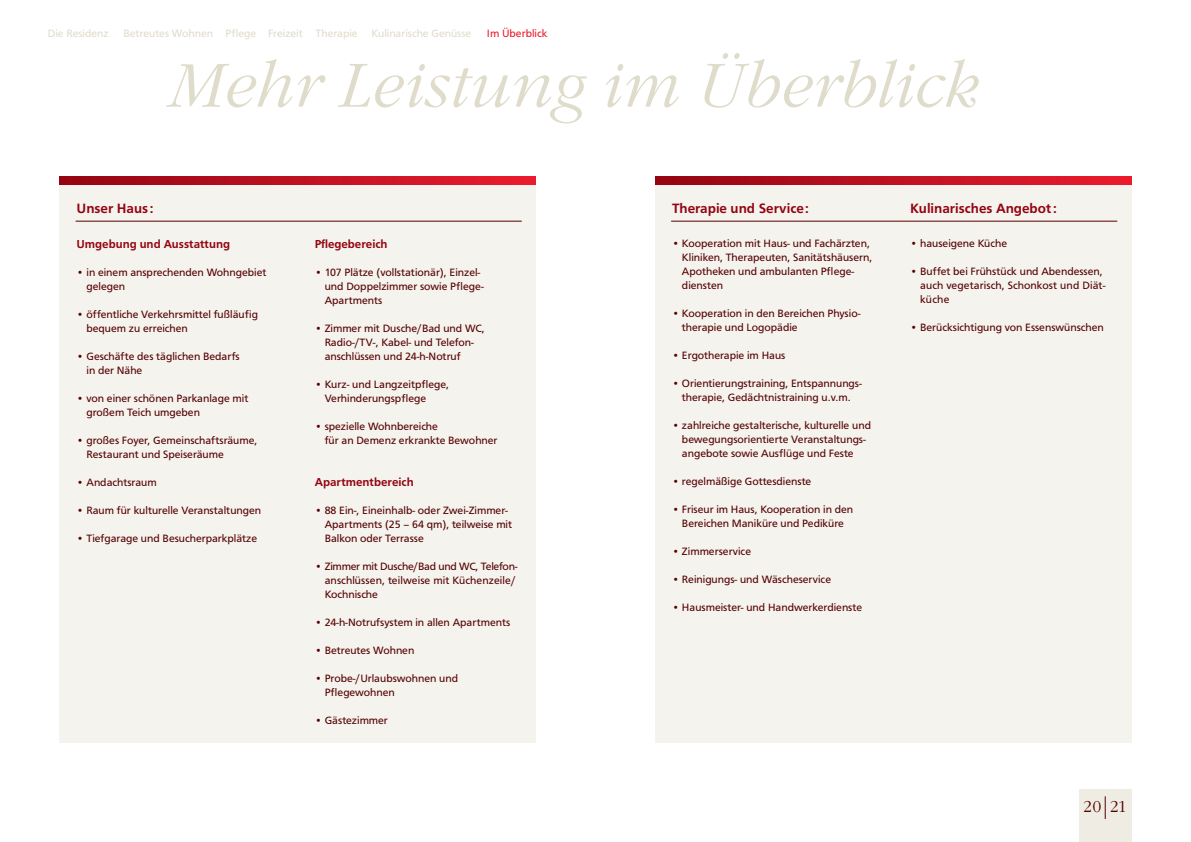
<style>
.page{position:relative;width:1191px;height:842px;background:#fff}
.page>*{position:absolute;margin:0;border:0;box-sizing:border-box;transform-origin:0 0}
.t1{font:italic 300 64px "Garamond Itc T";color:#e0dccb}
.t2{font:300 16.2px "Garamond Itc T";color:#500}
.t3{font:500 14px "F015 T";color:#940410}
.t4{font:500 12px "F015 T";color:#940410}
.t5{font:11px/14px "F015 T";color:#500}
.t6{font:11px "F015 T";color:#e0dccb}
.t7{font:11px "F015 T";color:#ee1b2d}
</style>
<div class="page">
<div style="left:60px;top:185px;width:476px;height:558px;background:#f4f3ee"></div>
<svg style="left:60px;top:177px;width:476px;height:8px"></svg>
<div style="left:655px;top:185px;width:476px;height:558px;background:#f4f3ee"></div>
<svg style="left:655px;top:177px;width:476px;height:8px"></svg>
<hr style="left:76px;top:221px;width:446px;height:1px;background:#500">
<hr style="left:671px;top:221px;width:446px;height:1px;background:#500">
<div style="left:1079px;top:789px;width:52px;height:53px;background:#efede3"></div>
<svg style="left:1105px;top:796px;width:1px;height:23px"></svg>
<p class="t6" style="left:48px;top:27px;width:62px">Die Residenz</p>
<p class="t6" style="left:123px;top:27px;width:236px">Betreutes Wohnen Pflege Freizeit Therapie</p>
<p class="t6" style="left:371px;top:27px;width:101px">Kulinarische Genüsse</p>
<p class="t7" style="left:487px;top:27px;width:62px">Im Überblick</p>
<h1 class="t1" style="left:169px;top:50px;width:812px">Mehr Leistung im Überblick</h1>
<p class="t3" style="left:77px;top:200px;width:78px">Unser Haus:</p>
<p class="t3" style="left:672px;top:200px;width:138px">Therapie und Service:</p>
<p class="t3" style="left:910px;top:200px;width:148px">Kulinarisches Angebot :</p>
<p class="t4" style="left:77px;top:237px;width:155px">Umgebung und Ausstattung</p>
<p class="t5" style="left:86px;top:265px;width:181px;text-indent:-10px">• in einem ansprechenden Wohngebiet gelegen</p>
<p class="t5" style="left:86px;top:307px;width:173px;text-indent:-10px">• öffentliche Verkehrsmittel fußläufig bequem zu erreichen</p>
<p class="t5" style="left:86px;top:349px;width:155px;text-indent:-10px">• Geschäfte des täglichen Bedarfs in der Nähe</p>
<p class="t5" style="left:86px;top:391px;width:163px;text-indent:-10px">• von einer schönen Parkanlage mit großem Teich umgeben</p>
<p class="t5" style="left:86px;top:433px;width:172px;text-indent:-10px">• großes Foyer, Gemeinschaftsräume,<br>Restaurant und Speiseräume</p>
<p class="t5" style="left:77px;top:475px;width:82px">• Andachtsraum</p>
<p class="t5" style="left:77px;top:503px;width:186px">• Raum für kulturelle Veranstaltungen</p>
<p class="t5" style="left:77px;top:531px;width:182px">• Tiefgarage und Besucherparkplätze</p>
<p class="t4" style="left:315px;top:237px;width:74px">Pflegebereich</p>
<p class="t5" style="left:325px;top:265px;width:161px;text-indent:-10px">• 107 Plätze (vollstationär), Einzel&shy;und Doppelzimmer sowie Pflege-<br>Apartments</p>
<p class="t5" style="left:325px;top:321px;width:162px;text-indent:-10px">• Zimmer mit Dusche/Bad und WC,<br>Radio-/TV-, Kabel- und Telefon&shy;anschlüssen und 24-h-Notruf</p>
<p class="t5" style="left:325px;top:377px;width:126px;text-indent:-10px">• Kurz- und Langzeitpflege,<br>Verhinderungspflege</p>
<p class="t5" style="left:325px;top:419px;width:174px;text-indent:-10px">• spezielle Wohnbereiche<br>für an Demenz erkrankte Bewohner</p>
<p class="t4" style="left:315px;top:475px;width:100px">Apartmentbereich</p>
<p class="t5" style="left:325px;top:503px;width:189px;text-indent:-10px">• 88 Ein-, Eineinhalb- oder Zwei-Zimmer-<br>Apartments (25 – 64 qm), teilweise mit<br>Balkon oder Terrasse</p>
<p class="t5" style="left:325px;top:559px;width:194px;text-indent:-10px">• Zimmer mit Dusche/Bad und WC, Telefon&shy;anschlüssen, teilweise mit Küchenzeile/<br>Kochnische</p>
<p class="t5" style="left:315px;top:615px;width:197px">• 24-h-Notrufsystem in allen Apartments</p>
<p class="t5" style="left:315px;top:643px;width:101px">• Betreutes Wohnen</p>
<p class="t5" style="left:325px;top:671px;width:135px;text-indent:-10px">• Probe-/Urlaubswohnen und<br>Pflegewohnen</p>
<p class="t5" style="left:315px;top:713px;width:75px">• Gästezimmer</p>
<p class="t5" style="left:682px;top:236px;width:192px;text-indent:-10px">• Kooperation mit Haus- und Fachärzten,<br>Kliniken, Therapeuten, Sanitätshäusern,<br>Apotheken und ambulanten Pflege&shy;diensten</p>
<p class="t5" style="left:682px;top:306px;width:180px;text-indent:-10px">• Kooperation in den Bereichen Physio&shy;therapie und Logopädie</p>
<p class="t5" style="left:672px;top:348px;width:115px">• Ergotherapie im Haus</p>
<p class="t5" style="left:672px;top:376px;width:191px;text-align:center">• Orientierungstraining, Entspannungs&shy;therapie, Gedächtnistraining u.v.m.</p>
<p class="t5" style="left:682px;top:418px;width:190px;text-indent:-10px">• zahlreiche gestalterische, kulturelle und bewegungsorientierte Veranstaltungs&shy;angebote sowie Ausflüge und Feste</p>
<p class="t5" style="left:672px;top:474px;width:141px">• regelmäßige Gottesdienste</p>
<p class="t5" style="left:672px;top:502px;width:183px;text-align:center">• Friseur im Haus, Kooperation in den<br>Bereichen Maniküre und Pediküre</p>
<p class="t5" style="left:672px;top:544px;width:80px">• Zimmerservice</p>
<p class="t5" style="left:672px;top:572px;width:160px">• Reinigungs- und Wäscheservice</p>
<p class="t5" style="left:672px;top:600px;width:192px">• Hausmeister- und Handwerkerdienste</p>
<p class="t5" style="left:910px;top:236px;width:98px">• hauseigene Küche</p>
<p class="t5" style="left:920px;top:264px;width:187px;text-indent:-10px">• Buffet bei Frühstück und Abendessen, auch vegetarisch, Schonkost und Diät&shy;küche</p>
<p class="t5" style="left:910px;top:320px;width:195px">• Berücksichtigung von Essenswünschen</p>
<h2 class="t2" style="left:1083px;top:798px;width:45px">20 21</h2>
</div>
